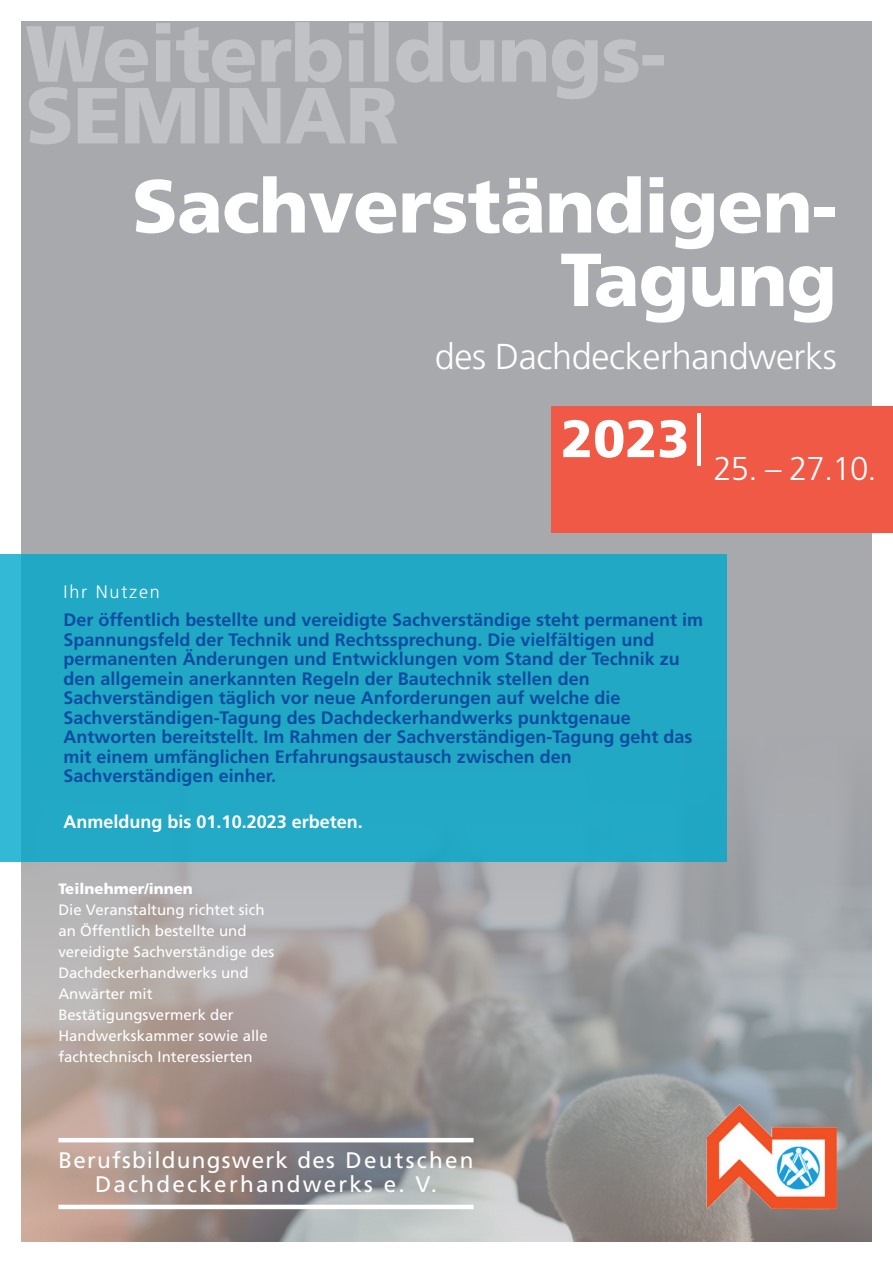
<style>
.page{position:relative;width:893px;height:1263px;background:#fff}
.page>*{position:absolute;margin:0;border:0;box-sizing:border-box;transform-origin:0 0}
.Headline_dick_weiß{font:900 75px/73.5px "Frutiger LT Std";letter-spacing:-.01em;color:#fff;text-align:right}
.Uhrzeit{font:900 52.5px "Frutiger LT Std";color:#fff}
.Headline_dünn_weiß{font:300 36px "Frutiger LT Std";letter-spacing:-.01em;color:#fff}
.t1{font:300 33px "Frutiger LT Std";color:#fff}
.t2{font:22.5px/24px "Frutiger LT Std";letter-spacing:.1em;color:#fff;text-align:center}
.Beschreibung_blau{font:700 18px/19.5px "Frutiger LT Std";color:#0d4da1}
.Beschreibung_blau-2{font:700 18px "Frutiger LT Std";color:#fff}
.Ihr_Nutzen{font:300 18px "Frutiger LT Std";letter-spacing:.1em;color:#fff}
.Fließtext_weiß{font:15px/21px "Frutiger LT Std";color:#fff}
.Zwischenheadline_wei{font:900 15px "Frutiger LT Std";color:#fff}
</style>
<div class="page">
<div style="left:21px;top:21px;width:851px;height:1221px;background:#a8a9ad"></div>
<img style="left:21px;top:734px;width:851px;height:508px">
<svg style="left:29px;top:99px;width:368px;height:45px"></svg>
<svg style="left:26px;top:22px;width:638px;height:77px"></svg>
<div style="left:0;top:554px;width:726px;height:307px;background:#21a8c5"></div>
<div style="left:552px;top:406px;width:341px;height:126px;background:#f05946"></div>
<img style="left:707px;top:1104px;width:130px;height:105px">
<hr style="left:58px;top:1138px;width:416px;height:4px;background:#fff">
<hr style="left:58px;top:1205px;width:416px;height:4px;background:#fff">
<hr style="left:697px;top:414px;width:4px;height:52px;background:#fff">
<p class="Headline_dick_weiß" style="left:132px;top:169px;width:706px">Sachverständigen-<br>Tagung</p>
<p class="Headline_dünn_weiß" style="left:435px;top:336px;width:404px">des Dachdeckerhandwerks</p>
<p class="Uhrzeit" style="left:561px;top:407px;width:130px">2023</p>
<p class="t1" style="left:713px;top:450px;width:165px">25. – 27.10.</p>
<p class="Ihr_Nutzen" style="left:64px;top:582px;width:98px">Ihr Nutzen</p>
<p class="Beschreibung_blau" style="left:64px;top:610px;width:641px">Der öffentlich bestellte und vereidigte Sachverständige steht permanent im Spannungsfeld der Technik und Rechtssprechung. Die vielfältigen und permanenten Änderungen und Entwicklungen vom Stand der Technik zu den allgemein anerkannten Regeln der Bautechnik stellen den Sachverständigen täglich vor neue Anforderungen auf welche die Sachverständigen-Tagung des Dachdeckerhandwerks punktgenaue Antworten bereitstellt. Im Rahmen der Sachverständigen-Tagung geht das mit einem umfänglichen Erfahrungsaustausch zwischen den Sachverständigen einher.</p>
<p class="Beschreibung_blau-2" style="left:64px;top:811px;width:301px">Anmeldung bis 01.10.2023 erbeten.</p>
<p class="Zwischenheadline_wei" style="left:58px;top:880px;width:136px">Teilnehmer/innen</p>
<p class="Fließtext_weiß" style="left:58px;top:899px;width:217px">Die Veranstaltung richtet sich an Öffentlich bestellte und vereidigte Sachverständige des<br>Dachdeckerhandwerks und<br>Anwärter mit<br>Bestätigungsvermerk der<br>Handwerkskammer sowie alle fachtechnisch Interessierten</p>
<p class="t2" style="left:58px;top:1148px;width:417px">Berufsbildungswerk des Deutschen<br>Dachdeckerhandwerks e. V.</p>
</div>
